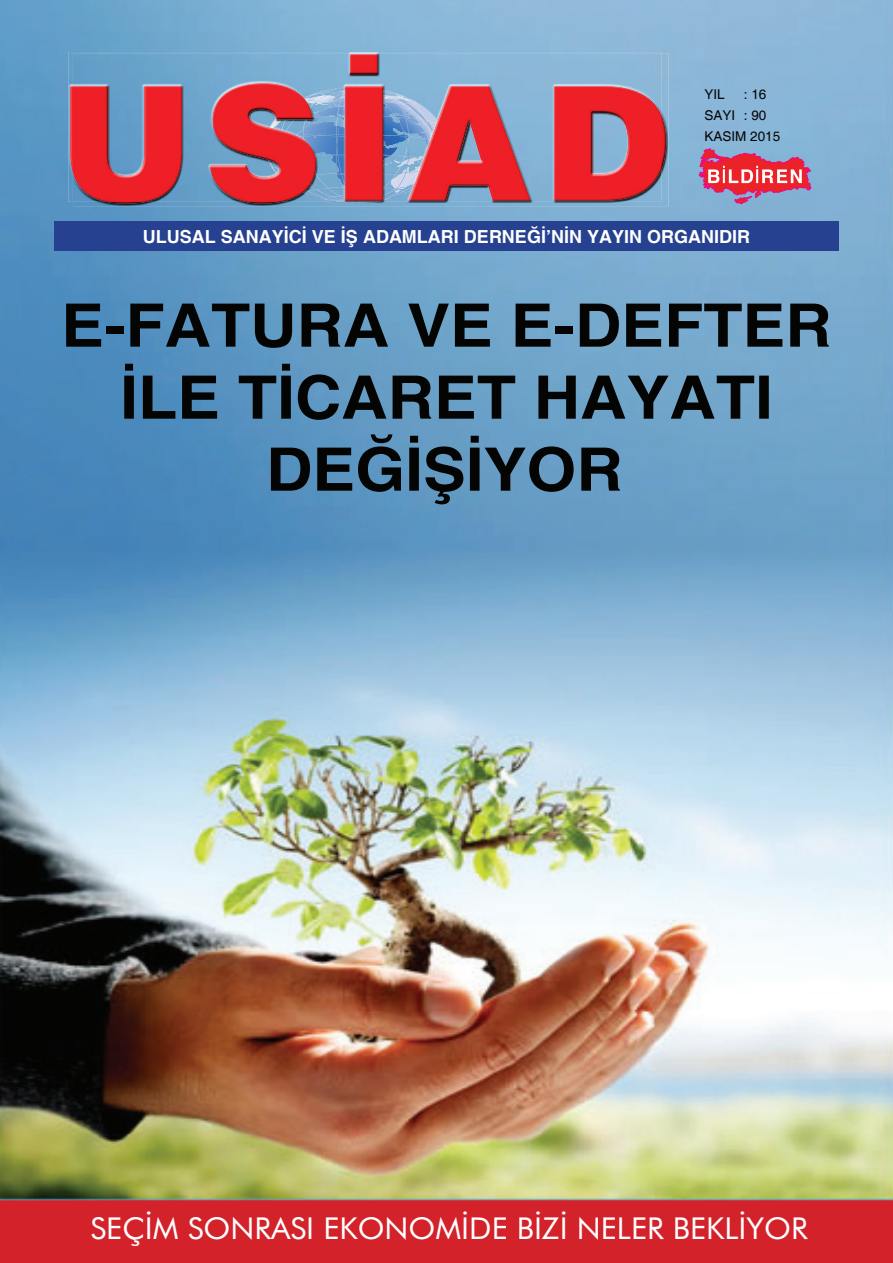
<style>
.page{position:relative;width:893px;height:1263px;background:#fff}
.page>*{position:absolute;margin:0;border:0;box-sizing:border-box;transform-origin:0 0}
.t1{font:700 60px/72px "Helvetica";color:#040503;text-align:center;scale:1.07 1}
.t2{font:30px "Futura BT";color:#fff}
.t3{font:700 18px "Helvetica";color:#fff}
.t4{font:13.5px/21px "Helvetica";color:#040503}
</style>
<div class="page">
<div style="left:0;top:1191px;width:893px;height:72px;background:#d3222a"></div>
<img style="left:0;top:0;width:893px;height:1200px">
<svg style="left:699px;top:149px;width:112px;height:55px"></svg>
<div style="left:54px;top:221px;width:785px;height:30px;background:#25418f"></div>
<img style="left:70px;top:86px;width:3px;height:87px">
<img style="left:73px;top:53px;width:595px;height:153px">
<img style="left:106px;top:202px;width:40px;height:2px">
<img style="left:661px;top:115px;width:5px;height:55px">
<img style="left:73px;top:53px;width:588px;height:149px">
<svg style="left:210px;top:54px;width:321px;height:150px"></svg>
<img style="left:182px;top:121px;width:300px;height:81px">
<img style="left:73px;top:86px;width:109px;height:116px">
<img style="left:210px;top:106px;width:106px;height:96px">
<img style="left:345px;top:54px;width:38px;height:147px">
<img style="left:409px;top:86px;width:122px;height:115px">
<img style="left:554px;top:86px;width:107px;height:115px">
<p class="t4" style="left:744px;top:84px;width:24px">: 16 : 90</p>
<p class="t4" style="left:704px;top:84px;width:77px">YIL<br>SAYI<br>KASIM 2015</p>
<p class="t3" style="left:143px;top:225px;width:609px">ULUSAL SANAYİCİ VE İŞ ADAMLARI DERNEĞİ’NİN YAYIN ORGANIDIR</p>
<h1 class="t1" style="left:61px;top:292px;width:721px">E-FATURA VE E-DEFTER<br>İLE TİCARET HAYATI<br>DEĞİŞİYOR</h1>
<h2 class="t2" style="left:90px;top:1209px;width:719px">SEÇİM SONRASI EKONOMİDE BİZİ NELER BEKLİYOR</h2>
</div>
